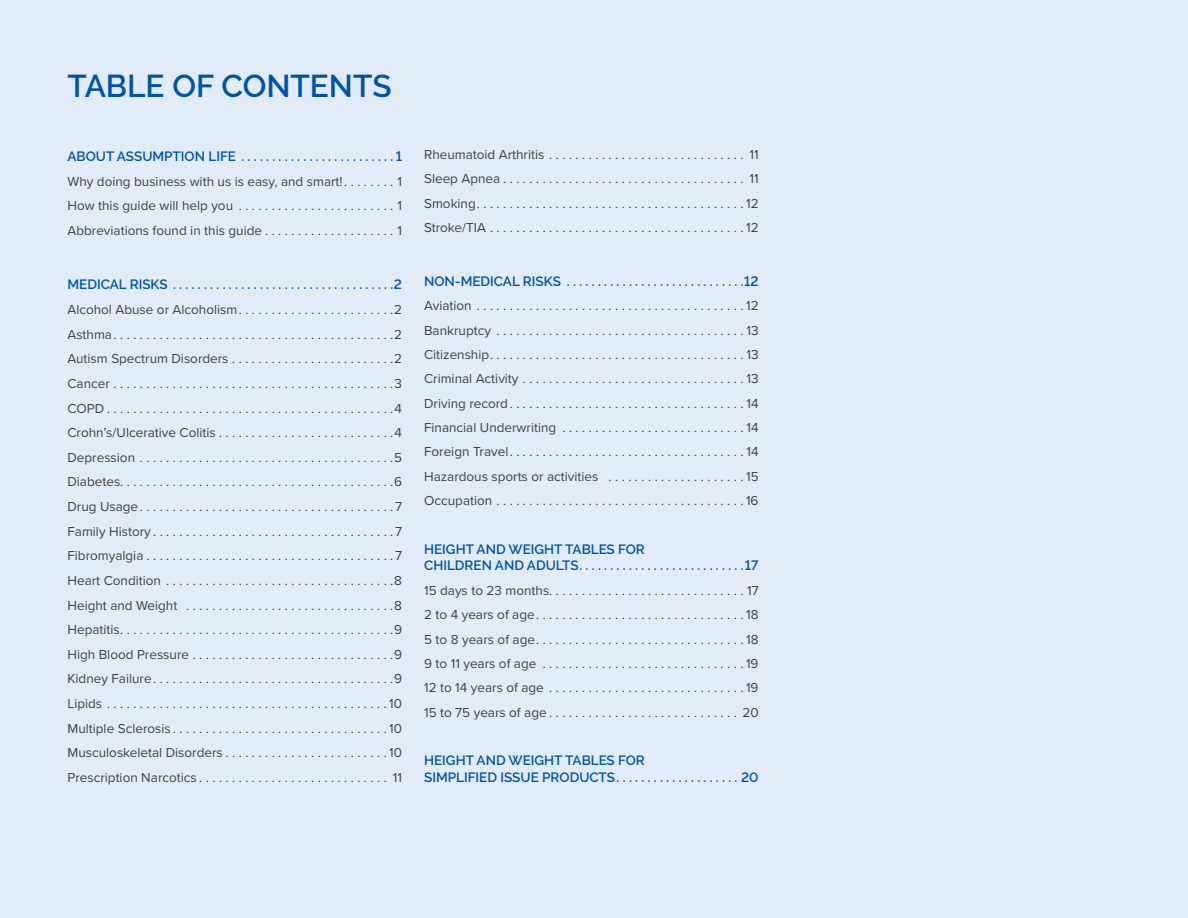
<style>
.page{position:relative;width:1188px;height:918px;background:#e1ecf8}
.page>*{position:absolute;margin:0;border:0;box-sizing:border-box;transform-origin:0 0}
.t1{font:600 31.5px "Raleway";color:#0054a4}
.t2{font:13.5px/24.6px "Proxima Nova";color:#414042;text-align:justify}
.t3{font:600 13.5px/16.5px "Raleway";color:#0054a4}
</style>
<div class="page">
<h1 class="t1" style="left:68px;top:68px;width:326px">TABLE OF CONTENTS</h1>
<p class="t3" style="left:68px;top:148px;width:336px">ABOUT ASSUMPTION LIFE . . . . . . . . . . . . . . . . . . . . . . . . 1</p>
<p class="t2" style="left:68px;top:168px;width:336px">Why doing business with us is easy, and smart! . . . . . . . . 1<br>How this guide will help you . . . . . . . . . . . . . . . . . . . . . . . . 1<br>Abbreviations found in this guide . . . . . . . . . . . . . . . . . . . . 1</p>
<p class="t3" style="left:68px;top:276px;width:336px">MEDICAL RISKS . . . . . . . . . . . . . . . . . . . . . . . . . . . . . . . . . . . 2</p>
<p class="t2" style="left:67px;top:297px;width:336px">Alcohol Abuse or Alcoholism . . . . . . . . . . . . . . . . . . . . . . . 2<br>Asthma . . . . . . . . . . . . . . . . . . . . . . . . . . . . . . . . . . . . . . . . . . 2<br>Autism Spectrum Disorders . . . . . . . . . . . . . . . . . . . . . . . . 2<br>Cancer . . . . . . . . . . . . . . . . . . . . . . . . . . . . . . . . . . . . . . . . . . 3<br>COPD . . . . . . . . . . . . . . . . . . . . . . . . . . . . . . . . . . . . . . . . . . . 4<br>Crohn’s/Ulcerative Colitis . . . . . . . . . . . . . . . . . . . . . . . . . . 4<br>Depression . . . . . . . . . . . . . . . . . . . . . . . . . . . . . . . . . . . . . . 5<br>Diabetes..........................................6<br>Drug Usage . . . . . . . . . . . . . . . . . . . . . . . . . . . . . . . . . . . . . . 7<br>Family History . . . . . . . . . . . . . . . . . . . . . . . . . . . . . . . . . . . . 7<br>Fibromyalgia . . . . . . . . . . . . . . . . . . . . . . . . . . . . . . . . . . . . . 7<br>Heart Condition . . . . . . . . . . . . . . . . . . . . . . . . . . . . . . . . . . 8<br>Height and Weight . . . . . . . . . . . . . . . . . . . . . . . . . . . . . . . 8<br>Hepatitis . . . . . . . . . . . . . . . . . . . . . . . . . . . . . . . . . . . . . . . . . 9<br>High Blood Pressure . . . . . . . . . . . . . . . . . . . . . . . . . . . . . . 9<br>Kidney Failure . . . . . . . . . . . . . . . . . . . . . . . . . . . . . . . . . . . . 9<br>Lipids . . . . . . . . . . . . . . . . . . . . . . . . . . . . . . . . . . . . . . . . . . 10<br>Multiple Sclerosis . . . . . . . . . . . . . . . . . . . . . . . . . . . . . . . . 10<br>Musculoskeletal Disorders . . . . . . . . . . . . . . . . . . . . . . . . 10<br>Prescription Narcotics . . . . . . . . . . . . . . . . . . . . . . . . . . . . . 11</p>
<p class="t2" style="left:424px;top:142px;width:336px">Rheumatoid Arthritis . . . . . . . . . . . . . . . . . . . . . . . . . . . . . . 11<br>Sleep Apnea . . . . . . . . . . . . . . . . . . . . . . . . . . . . . . . . . . . . . 11<br>Smoking . . . . . . . . . . . . . . . . . . . . . . . . . . . . . . . . . . . . . . . . 12<br>Stroke/TIA . . . . . . . . . . . . . . . . . . . . . . . . . . . . . . . . . . . . . . 12</p>
<p class="t3" style="left:424px;top:273px;width:336px">NON-MEDICAL RISKS . . . . . . . . . . . . . . . . . . . . . . . . . . . . 12</p>
<p class="t2" style="left:424px;top:293px;width:336px">Aviation . . . . . . . . . . . . . . . . . . . . . . . . . . . . . . . . . . . . . . . . 12<br>Bankruptcy . . . . . . . . . . . . . . . . . . . . . . . . . . . . . . . . . . . . . 13<br>Citizenship . . . . . . . . . . . . . . . . . . . . . . . . . . . . . . . . . . . . . . 13<br>Criminal Activity . . . . . . . . . . . . . . . . . . . . . . . . . . . . . . . . . 13<br>Driving record . . . . . . . . . . . . . . . . . . . . . . . . . . . . . . . . . . . 14<br>Financial Underwriting . . . . . . . . . . . . . . . . . . . . . . . . . . . 14<br>Foreign Travel . . . . . . . . . . . . . . . . . . . . . . . . . . . . . . . . . . . 14<br>Hazardous sports or activities . . . . . . . . . . . . . . . . . . . . 15<br>Occupation . . . . . . . . . . . . . . . . . . . . . . . . . . . . . . . . . . . . . 16</p>
<p class="t3" style="left:424px;top:541px;width:336px">HEIGHT AND WEIGHT TABLES FOR<br>CHILDREN AND ADULTS . . . . . . . . . . . . . . . . . . . . . . . . . . 17</p>
<p class="t2" style="left:424px;top:578px;width:336px">15 days to 23 months . . . . . . . . . . . . . . . . . . . . . . . . . . . . . . 17<br>2 to 4 years of age . . . . . . . . . . . . . . . . . . . . . . . . . . . . . . . 18<br>5 to 8 years of age . . . . . . . . . . . . . . . . . . . . . . . . . . . . . . . 18<br>9 to 11 years of age . . . . . . . . . . . . . . . . . . . . . . . . . . . . . . 19<br>12 to 14 years of age . . . . . . . . . . . . . . . . . . . . . . . . . . . . . 19<br>15 to 75 years of age . . . . . . . . . . . . . . . . . . . . . . . . . . . . . 20</p>
<p class="t3" style="left:424px;top:752px;width:336px">HEIGHT AND WEIGHT TABLES FOR<br>SIMPLIFIED ISSUE PRODUCTS . . . . . . . . . . . . . . . . . . . . 20</p>
</div>
